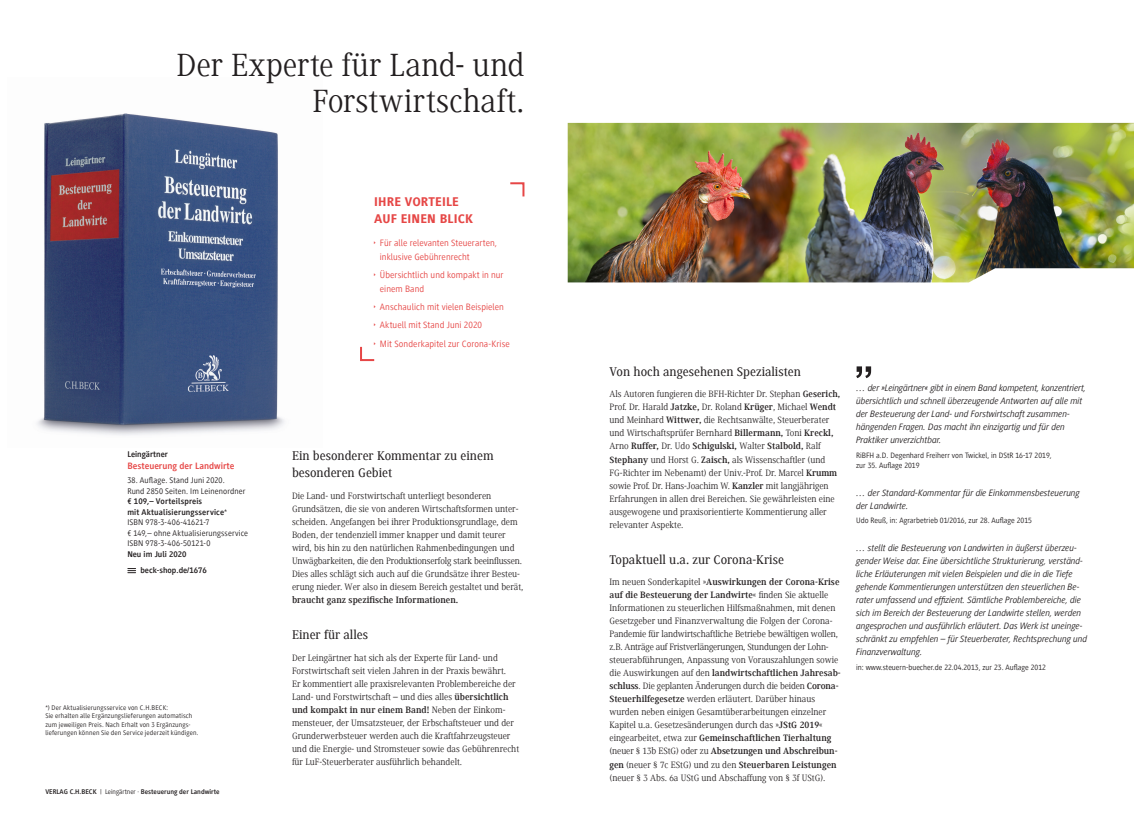
<style>
.page{position:relative;width:1134px;height:823px;background:#fff}
.page>*{position:absolute;margin:0;border:0;box-sizing:border-box;transform-origin:0 0}
.headline_01{font:33px/36px "Generis Serif Com";letter-spacing:.01em;color:#231f20;text-align:right}
.zwischentitel{font:500 13px/17px "Generis Serif Com";color:#231f20}
.klammer_head_13_17{font:800 13px/17px "Generis Sans Com";letter-spacing:.01em;color:#e64746}
.fließtext_9_5_13{font:9.5px/13px "Generis Serif Com";color:#231f20}
.rezension_klein_9_5{font:italic 9.5px/13px "Generis Sans Com";color:#231f20}
.t1{font:9.5px/14px "Generis Sans Com";letter-spacing:.005em;color:#e64746}
.biblio_titel{font:700 9.5px "Generis Sans Com";color:#e64746}
.biblio_isbn_aufl{font:8.5px "Generis Sans Com";letter-spacing:.015em;color:#231f20}
.biblio_isbn_aufl-2{font:700 8.5px/10.5px "Generis Sans Com";letter-spacing:.015em;color:#231f20}
.biblio_beck_shop_hin{font:700 8.5px "Generis Sans Com";color:#231f20}
.biblio_erscheinungst{font:700 8.5px "Generis Sans Com";color:#231f20}
.biblio_autor{font:700 8.5px "Generis Sans Com";color:#231f20}
.rezensent{font:8px/10px "Generis Sans Com";color:#231f20}
.Zusatzhinweise_klein{font:7px/8.5px "Generis Sans Com";letter-spacing:.02em;color:#231f20}
.statusleiste_Autor{font:700 7px "Generis Sans Com";color:#231f20}
.s1{font-weight:400}
.s2{font-weight:700}
</style>
<div class="page">
<img style="left:568px;top:123px;width:566px;height:159px">
<svg style="left:510px;top:182px;width:15px;height:15px"></svg>
<img style="left:37px;top:113px;width:248px;height:322px">
<svg style="left:128px;top:568px;width:8px;height:5px"></svg>
<svg style="left:856px;top:366px;width:15px;height:12px"></svg>
<svg style="left:360px;top:346px;width:15px;height:16px"></svg>
<p class="headline_01" style="left:176px;top:47px;width:350px">Der Experte für Land- und<br>Forstwirtschaft.</p>
<p class="biblio_autor" style="left:127px;top:449px;width:42px">Leingärtner</p>
<p class="biblio_titel" style="left:127px;top:460px;width:109px">Besteuerung der Landwirte</p>
<p class="biblio_isbn_aufl" style="left:127px;top:475px;width:99px">38. Auflage. Stand Juni 2020.</p>
<p class="biblio_isbn_aufl-2" style="left:127px;top:485px;width:120px"><span class="s1">Rund 2850 Seiten. Im Leinenordner </span>€ 109,– Vorteilspreis<br>mit Aktualisierungsservice<span class="s1">*</span></p>
<p class="biblio_isbn_aufl" style="left:127px;top:517px;width:84px">ISBN 978-3-406-41621-7</p>
<p class="biblio_isbn_aufl" style="left:127px;top:528px;width:122px">€ 149,– ohne Aktualisierungsservice</p>
<p class="biblio_isbn_aufl" style="left:127px;top:538px;width:85px">ISBN 978-3-406-50121-0</p>
<p class="biblio_erscheinungst" style="left:127px;top:549px;width:61px">Neu im Juli 2020</p>
<p class="biblio_beck_shop_hin" style="left:140px;top:565px;width:68px">beck-shop.de/1676</p>
<p class="Zusatzhinweise_klein" style="left:45px;top:703px;width:124px">*) Der Aktualisierungsservice von C.H.BECK:</p>
<p class="Zusatzhinweise_klein" style="left:45px;top:711px;width:154px">Sie erhalten alle Ergänzungslieferungen automatisch zum jeweiligen Preis. Nach Erhalt von 3 Ergänzungs&shy;lieferungen können Sie den Service jederzeit kündigen.</p>
<p class="statusleiste_Autor" style="left:45px;top:787px;width:176px">VERLAG C.H.BECK <span class="s1">| Leingärtner ·</span> Besteuerung der Landwirte</p>
<p class="klammer_head_13_17" style="left:374px;top:193px;width:100px">IHRE VORTEILE<br>AUF EINEN BLICK</p>
<p class="t1" style="left:380px;top:235px;width:119px">Für alle relevanten Steuerarten, inklusive Gebührenrecht</p>
<p class="t1" style="left:380px;top:268px;width:125px">Übersichtlich und kompakt in nur einem Band</p>
<p class="t1" style="left:380px;top:300px;width:126px">Anschaulich mit vielen Beispielen</p>
<p class="t1" style="left:380px;top:318px;width:104px">Aktuell mit Stand Juni 2020</p>
<p class="t1" style="left:380px;top:336px;width:131px">Mit Sonderkapitel zur Corona-Krise</p>
<p class="zwischentitel" style="left:292px;top:447px;width:203px">Ein besonderer Kommentar zu einem besonderen Gebiet</p>
<p class="fließtext_9_5_13" style="left:292px;top:489px;width:233px">Die Land- und Forstwirtschaft unterliegt besonderen Grundsätzen, die sie von anderen Wirtschaftsformen unter&shy;scheiden. Angefangen bei ihrer Produktionsgrundlage, dem Boden, der tendenziell immer knapper und damit teurer wird, bis hin zu den natürlichen Rahmenbedingungen und Unwägbarkeiten, die den Produktionserfolg stark beeinflussen.<br>Dies alles schlägt sich auch auf die Grundsätze ihrer Besteu&shy;erung nieder. Wer also in diesem Bereich gestaltet und berät, <span class="s2">braucht ganz spezifische Informationen.</span></p>
<p class="zwischentitel" style="left:292px;top:626px;width:78px">Einer für alles</p>
<p class="fließtext_9_5_13" style="left:292px;top:650px;width:229px">Der Leingärtner hat sich als der Experte für Land- und Forstwirtschaft seit vielen Jahren in der Praxis bewährt.<br>Er kommentiert alle praxisrelevanten Problembereiche der Land- und Forstwirtschaft – und dies alles <span class="s2">übersichtlich und kompakt in nur einem Band!</span> Neben der Einkom&shy;mensteuer, der Umsatzsteuer, der Erbschaftsteuer und der Grunderwerbsteuer werden auch die Kraftfahrzeugsteuer und die Energie- und Stromsteuer sowie das Gebührenrecht für LuF-Steuerberater ausführlich behandelt.</p>
<p class="zwischentitel" style="left:609px;top:363px;width:193px">Von hoch angesehenen Spezialisten</p>
<p class="fließtext_9_5_13" style="left:609px;top:387px;width:232px">Als Autoren fungieren die BFH-Richter Dr. Stephan <span class="s2">Geserich, </span>Prof. Dr. Harald <span class="s2">Jatzke,</span> Dr. Roland <span class="s2">Krüger</span>, Michael <span class="s2">Wendt </span>und Meinhard <span class="s2">Wittwer,</span> die Rechtsanwälte, Steuerberater und Wirtschaftsprüfer Bernhard <span class="s2">Billermann,</span> Toni <span class="s2">Kreckl, </span>Arno <span class="s2">Ruffer,</span> Dr. Udo <span class="s2">Schigulski,</span> Walter <span class="s2">Stalbold,</span> Ralf <span class="s2">Stephany</span> und Horst G. <span class="s2">Zaisch,</span> als Wissenschaftler (und FG-Richter im Nebenamt) der Univ.-Prof. Dr. Marcel <span class="s2">Krumm </span>sowie Prof. Dr. Hans-Joachim W. <span class="s2">Kanzler</span> mit langjährigen Erfahrungen in allen drei Bereichen. Sie gewährleisten eine ausgewogene und praxisorientierte Kommentierung aller relevanter Aspekte.</p>
<p class="zwischentitel" style="left:609px;top:550px;width:176px">Topaktuell u.a. zur Corona-Krise</p>
<p class="fließtext_9_5_13" style="left:609px;top:575px;width:233px">Im neuen Sonderkapitel »<span class="s2">Auswirkungen der Corona-Krise auf die Besteuerung der Landwirte</span>« finden Sie aktuelle Informationen zu steuerlichen Hilfsmaßnahmen, mit denen Gesetzgeber und Finanzverwaltung die Folgen der Corona-Pandemie für landwirtschaftliche Betriebe bewältigen wollen, z.B. Anträge auf Fristverlängerungen, Stundungen der Lohn&shy;steuerabführungen, Anpassung von Vorauszahlungen sowie die Auswirkungen auf den <span class="s2">landwirtschaftlichen Jahresab&shy;schluss</span>. Die geplanten Änderungen durch die beiden <span class="s2">Corona-Steuerhilfegesetze</span> werden erläutert. Darüber hinaus wurden neben einigen Gesamtüberarbeitungen einzelner Kapitel u.a. Gesetzesänderungen durch das »<span class="s2">JStG 2019</span>« eingearbeitet, etwa zur <span class="s2">Gemeinschaftlichen Tierhaltung </span>(neuer § 13b EStG) oder zu <span class="s2">Absetzungen und Abschreibun&shy;gen</span> (neuer § 7c EStG) und zu den <span class="s2">Steuerbaren Leistungen </span>(neuer § 3 Abs. 6a UStG und Abschaffung von § 3f UStG).</p>
<p class="rezension_klein_9_5" style="left:856px;top:381px;width:231px">… der »Leingärtner« gibt in einem Band kompetent, konzentriert, übersichtlich und schnell überzeugende Antworten auf alle mit der Besteuerung der Land- und Forstwirtschaft zusammen&shy;hängenden Fragen. Das macht ihn einzigartig und für den Praktiker unverzichtbar.</p>
<p class="rezensent" style="left:856px;top:449px;width:197px">RiBFH a.D. Degenhard Freiherr von Twickel, in DStR 16-17 2019, zur 35. Auflage 2019</p>
<p class="rezension_klein_9_5" style="left:856px;top:486px;width:225px">… der Standard-Kommentar für die Einkommensbesteuerung der Landwirte.</p>
<p class="rezensent" style="left:856px;top:515px;width:177px">Udo Reuß, in: Agrarbetrieb 01/2016, zur 28. Auflage 2015</p>
<p class="rezension_klein_9_5" style="left:856px;top:541px;width:232px">… stellt die Besteuerung von Landwirten in äußerst überzeu&shy;gender Weise dar. Eine übersichtliche Strukturierung, verständ&shy;liche Erläuterungen mit vielen Beispielen und die in die Tiefe gehende Kommentierungen unterstützen den steuerlichen Be&shy;rater umfassend und effizient. Sämtliche Problembereiche, die sich im Bereich der Besteuerung der Landwirte stellen, werden angesprochen und ausführlich erläutert. Das Werk ist uneinge&shy;schränkt zu empfehlen – für Steuerberater, Rechtsprechung und Finanzverwaltung.</p>
<p class="rezensent" style="left:856px;top:661px;width:191px">in: www.steuern-buecher.de 22.04.2013, zur 23. Auflage 2012</p>
</div>
